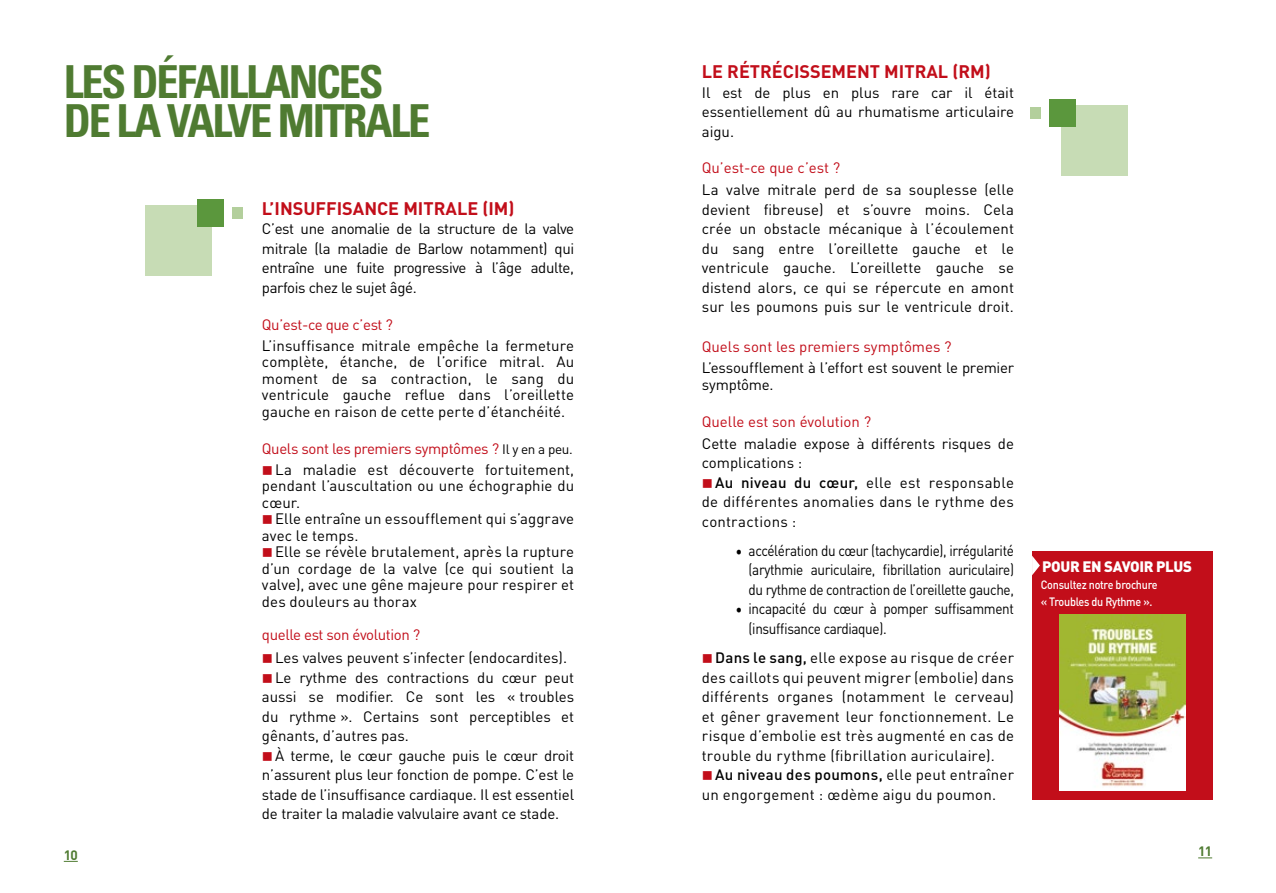
<style>
.page{position:relative;width:1276px;height:893px;background:#fff}
.page>*{position:absolute;margin:0;border:0;box-sizing:border-box;transform-origin:0 0}
.t1{font:700 condensed 45.45px/39px "Univers LT Std";letter-spacing:-.05em;color:#4f7b31}
.t2{font:700 18px "DIN";color:#c20e1a}
.t3{font:15px/19.5px "DIN";color:#000;text-align:justify}
.t4{font:15px/19.5px "DIN";color:#000;text-align:justify;scale:.9 1}
.t5{font:15px "DIN";letter-spacing:-.025em;color:#c20e1a}
.t6{font:15px "DIN";color:#c20e1a}
.t7{font:15px/19.5px "DIN";letter-spacing:-.025em;color:#000;scale:.9 1}
.t8{font:15px/16.5px "DIN";letter-spacing:-.02em;color:#000}
.t9{font:900 15px "DIN";letter-spacing:-.025em;color:#fff}
.t10{font:700 13.5px "DIN";color:#4f7b31}
.t11{font:500 12px/17px "DIN";letter-spacing:-.025em;color:#fff;scale:.9 1}
.s1{color:#c20e1a}
.s2{font-weight:500}
.s3{font-family:"Minion Pro";font-size:18px}
.s4{font-size:13.5px;color:#000}
</style>
<div class="page">
<svg style="left:64px;top:861px;width:14px;height:1px"></svg>
<svg style="left:1198px;top:857px;width:14px;height:1px"></svg>
<div style="left:146px;top:206px;width:66px;height:70px;background:#c7dcb5"></div>
<div style="left:197px;top:199px;width:26px;height:28px;background:#5b973d"></div>
<div style="left:232px;top:207px;width:11px;height:12px;background:#b3cf9c"></div>
<div style="left:1061px;top:105px;width:66px;height:71px;background:#c7dcb5"></div>
<div style="left:1049px;top:99px;width:26px;height:28px;background:#5b973d"></div>
<div style="left:1029px;top:107px;width:11px;height:12px;background:#b3cf9c"></div>
<div style="left:1032px;top:551px;width:180px;height:248px;background:#c20e1a"></div>
<svg style="left:1032px;top:556px;width:8px;height:19px"></svg>
<img style="left:1059px;top:615px;width:126px;height:176px">
<h1 class="t1" style="left:64px;top:62px;width:368px">LES DÉFAILLANCES<br>DE LA VALVE MITRALE</h1>
<p class="t2" style="left:702px;top:60px;width:291px">LE RÉTRÉCISSEMENT MITRAL (RM)</p>
<p class="t3" style="left:702px;top:82px;width:314px">Il est de plus en plus rare car il était essentiellement dû au rhumatisme articulaire aigu.</p>
<p class="t6" style="left:702px;top:158px;width:140px">Qu’est-ce que c’est ?</p>
<p class="t3" style="left:702px;top:180px;width:314px">La valve mitrale perd de sa souplesse (elle devient fibreuse) et s’ouvre moins. Cela crée un obstacle mécanique à l’écoulement du sang entre l’oreillette gauche et le ventricule gauche. L’oreillette gauche se distend alors, ce qui se répercute en amont sur les poumons puis sur le ventricule droit.</p>
<p class="t6" style="left:702px;top:337px;width:251px">Quels sont les premiers symptômes ?</p>
<p class="t8" style="left:702px;top:359px;width:314px">L’essoufflement à l’effort est souvent le premier symptôme.</p>
<p class="t6" style="left:702px;top:412px;width:171px">Quelle est son évolution ?</p>
<p class="t3" style="left:702px;top:433px;width:314px">Cette maladie expose à différents risques de complications :</p>
<p class="t3" style="left:702px;top:472px;width:314px"><span class="s1">■</span><span class="s2">Au niveau du cœur,</span> elle est responsable de différentes anomalies dans le rythme des contractions :</p>
<p class="t4" style="left:748px;top:540px;width:296px;text-indent:-13px"><span class="s3">•</span> accélération du cœur (tachycardie), irrégularité (arythmie auriculaire, fibrillation auriculaire) du rythme de contraction de l’oreillette gauche,</p>
<p class="t7" style="left:748px;top:599px;width:296px;text-indent:-13px"><span class="s3">•</span> incapacité du cœur à pomper suffisamment (insuffisance cardiaque).</p>
<p class="t3" style="left:702px;top:648px;width:314px"><span class="s1">■</span><span class="s2">Dans le sang,</span> elle expose au risque de créer des caillots qui peuvent migrer (embolie) dans différents organes (notamment le cerveau) et gêner gravement leur fonctionnement. Le risque d’embolie est très augmenté en cas de trouble du rythme (fibrillation auriculaire).</p>
<p class="t3" style="left:702px;top:765px;width:314px"><span class="s1">■</span><span class="s2">Au niveau des poumons,</span> elle peut entraîner un engorgement : œdème aigu du poumon.</p>
<p class="t2" style="left:262px;top:196px;width:254px">L’INSUFFISANCE MITRALE (IM)</p>
<p class="t3" style="left:262px;top:219px;width:314px">C’est une anomalie de la structure de la valve mitrale (la maladie de Barlow notamment) qui entraîne une fuite progressive à l’âge adulte, parfois chez le sujet âgé.</p>
<p class="t5" style="left:262px;top:315px;width:133px">Qu’est-ce que c’est ?</p>
<p class="t3" style="left:262px;top:337px;width:314px;line-height:16.5px">L’insuffisance mitrale empêche la fermeture complète, étanche, de l’orifice mitral. Au moment de sa contraction, le sang du ventricule gauche reflue dans l’oreillette gauche en raison de cette perte d’étanchéité.</p>
<p class="t5" style="left:262px;top:439px;width:312px">Quels sont les premiers symptômes ? <span class="s4">Il y en a peu.</span></p>
<p class="t3" style="left:262px;top:461px;width:314px;line-height:16.5px"><span class="s1">■</span>La maladie est découverte fortuitement, pendant l’auscultation ou une échographie du cœur.</p>
<p class="t3" style="left:262px;top:510px;width:314px;line-height:16.5px"><span class="s1">■</span>Elle entraîne un essoufflement qui s’aggrave avec le temps.</p>
<p class="t3" style="left:262px;top:543px;width:314px;line-height:16.5px"><span class="s1">■</span>Elle se révèle brutalement, après la rupture d’un cordage de la valve (ce qui soutient la valve), avec une gêne majeure pour respirer et des douleurs au thorax</p>
<p class="t5" style="left:262px;top:625px;width:160px">quelle est son évolution ?</p>
<p class="t3" style="left:262px;top:648px;width:307px"><span class="s1">■</span>Les valves peuvent s’infecter (endocardites).</p>
<p class="t3" style="left:262px;top:667px;width:314px"><span class="s1">■</span>Le rythme des contractions du cœur peut aussi se modifier. Ce sont les « troubles du rythme ». Certains sont perceptibles et gênants, d’autres pas.</p>
<p class="t3" style="left:262px;top:745px;width:314px"><span class="s1">■</span>À terme, le cœur gauche puis le cœur droit n’assurent plus leur fonction de pompe. C’est le stade de l’insuffisance cardiaque. Il est essentiel de traiter la maladie valvulaire avant ce stade.</p>
<p class="t10" style="left:64px;top:846px;width:15px">10</p>
<p class="t9" style="left:1042px;top:557px;width:151px">POUR EN SAVOIR PLUS</p>
<p class="t11" style="left:1040px;top:576px;width:131px">Consultez notre brochure « Troubles du Rythme ».</p>
<p class="t10" style="left:1198px;top:842px;width:15px">11</p>
</div>
